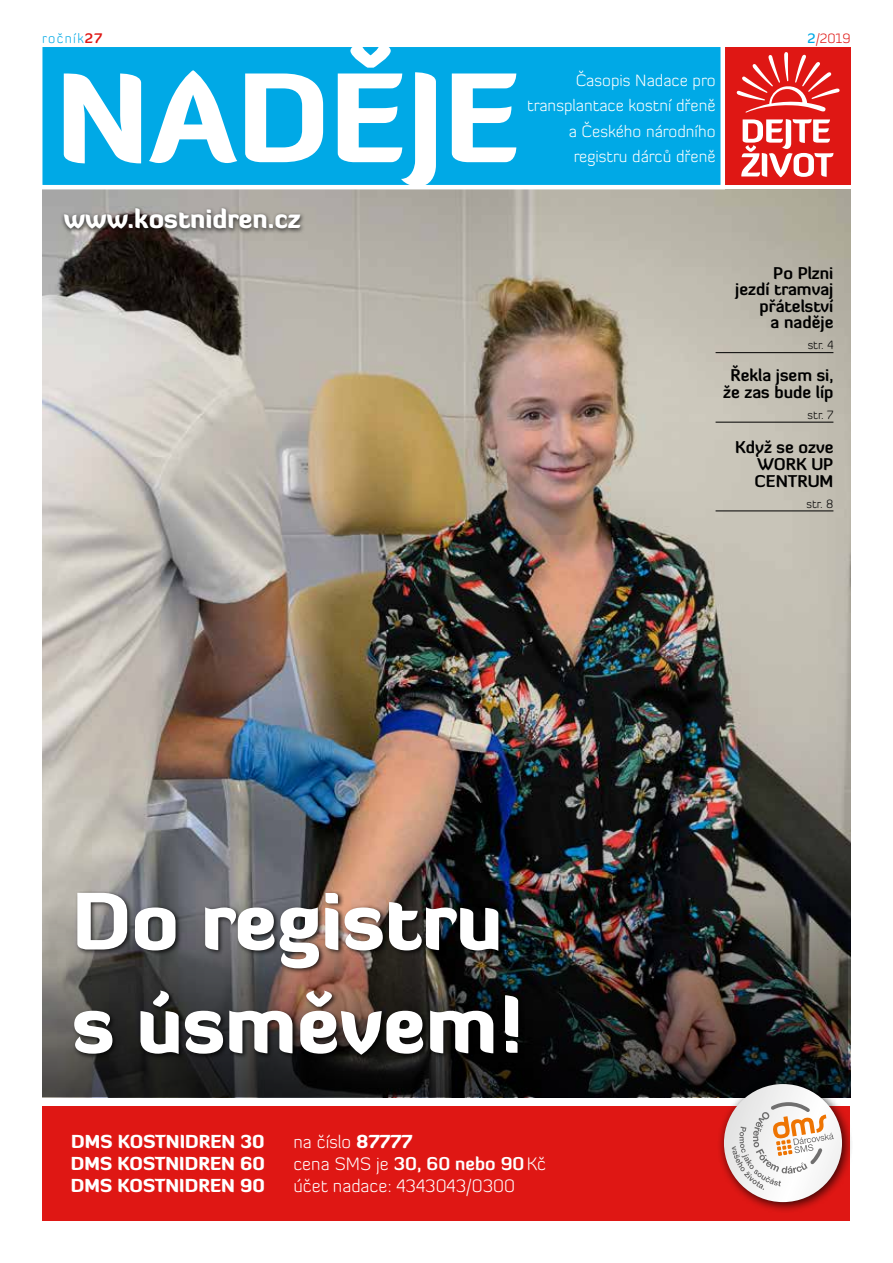
<style>
.page{position:relative;width:893px;height:1263px;background:#fff}
.page>*{position:absolute;margin:0;border:0;box-sizing:border-box;transform-origin:0 0}
.t1{font:900 78px/103.2px "Diavlo";color:#fff}
.t2{font:900 25.5px "Diavlo";color:#fff}
.t3{font:300 18px/21.6px "Diavlo";color:#fff}
.t4{font:900 18px/21.6px "Diavlo";color:#fff;text-align:justify}
.t5{font:700 16.65px/16.6px "Diavlo";color:#000;text-align:center}
.t6{font:300 16.5px/25.5px "Diavlo";color:#fff;text-align:right}
.t7{font:300 13.5px "Diavlo";letter-spacing:.1em;color:#00a9e6}
.t8{font:300 13.5px "Diavlo";color:#df1714}
.t9{font:300 12px "Diavlo";color:#000}
.s1{font-weight:700;color:#df1714}
.s2{font-weight:500;color:#00a9e6}
.s3{font-weight:900}
.s4{font-weight:700}
</style>
<div class="page">
<img style="left:43px;top:189px;width:807px;height:888px">
<div style="left:725px;top:47px;width:125px;height:138px;background:#df1714"></div>
<img style="left:43px;top:884px;width:805px;height:213px">
<div style="left:38px;top:43px;width:687px;height:146px;background:#00a9e6;border:4px solid #fff"></div>
<div style="left:60px;top:206px;width:245px;height:29px;background:#000;opacity:.75"></div>
<svg style="left:64px;top:43px;width:452px;height:143px"></svg>
<div style="left:43px;top:1106px;width:807px;height:114px;background:#df1714"></div>
<hr style="left:716px;top:422px;width:117px;height:1px;background:#000">
<hr style="left:716px;top:511px;width:117px;height:1px;background:#000">
<hr style="left:716px;top:352px;width:117px;height:1px;background:#000">
<div style="left:72px;top:891px;width:453px;height:170px;background:#000;opacity:.75"></div>
<div style="left:717px;top:1077px;width:136px;height:136px;background:#000;opacity:.75"></div>
<svg style="left:724px;top:1084px;width:118px;height:118px"></svg>
<svg style="left:732px;top:1102px;width:102px;height:88px;background:#e2d5cd"></svg>
<svg style="left:736px;top:52px;width:104px;height:61px"></svg>
<svg style="left:741px;top:119px;width:92px;height:58px"></svg>
<p class="t7" style="left:42px;top:30px;width:62px">ročník<span class="s1">27</span></p>
<p class="t8" style="left:807px;top:30px;width:44px"><span class="s2">2</span>/2019</p>
<h2 class="t2" style="left:64px;top:202px;width:239px">www.kostnidren.cz</h2>
<p class="t6" style="left:527px;top:67px;width:190px">Časopis Nadace pro transplantace kostní dřeně a Českého národního registru dárců dřeně</p>
<p class="t5" style="left:735px;top:264px;width:100px;text-align:right">Po Plzni jezdí tramvaj přátelství<br>a naděje</p>
<p class="t9" style="left:808px;top:338px;width:27px">str. 4</p>
<p class="t5" style="left:723px;top:367px;width:112px">Řekla jsem si, že zas bude líp</p>
<p class="t9" style="left:808px;top:407px;width:27px">str. 7</p>
<p class="t5" style="left:754px;top:439px;width:81px;text-align:justify;text-indent:-19px">Když se ozve WORK UP CENTRUM</p>
<p class="t9" style="left:806px;top:496px;width:28px">str. 8</p>
<h1 class="t1" style="left:72px;top:868px;width:452px">Do registru s úsměvem!</h1>
<p class="t4" style="left:71px;top:1131px;width:196px">DMS KOSTNIDREN 30<br>DMS KOSTNIDREN 60<br>DMS KOSTNIDREN 90</p>
<p class="t3" style="left:293px;top:1131px;width:254px">na číslo <span class="s3">87777<br></span>cena SMS je <span class="s4">30, 60 nebo 90</span>Kč účet nadace: 4343043/0300</p>
</div>
